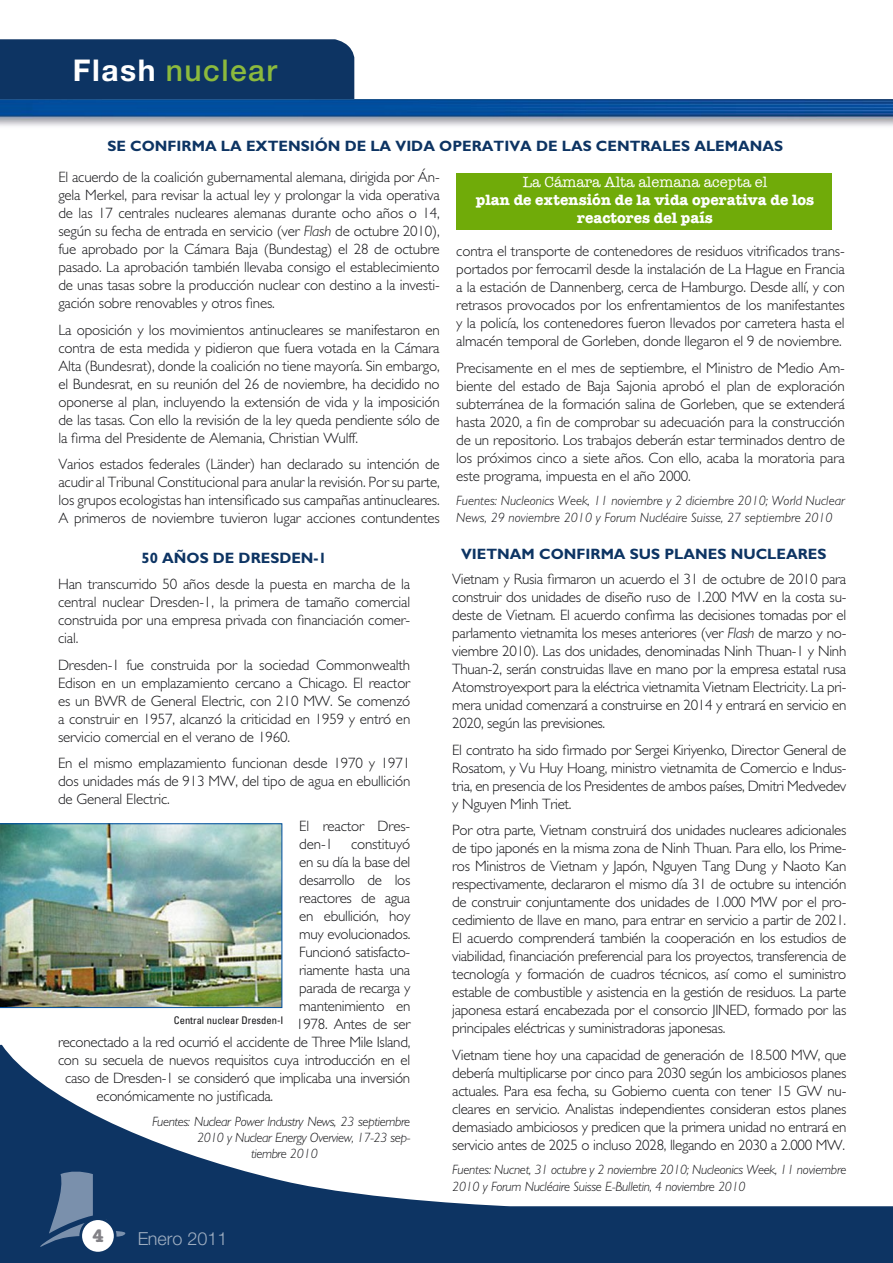
<style>
.page{position:relative;width:893px;height:1263px;background:#fff}
.page>*{position:absolute;margin:0;border:0;box-sizing:border-box;transform-origin:0 0}
.t1{font:500 30px "Helvetica Neue";letter-spacing:.05em;color:#8cba3d}
.t2{font:300 18px "Helvetica Neue";color:#fff}
.t3{font:700 18px "American Typewriter";color:#828186}
.t4{font:300 15px/18px "Gill Sans";letter-spacing:-.02em;color:#131316;text-align:justify}
.t5{font:700 15px "Gill Sans";color:#0d3463}
.t6{font:700 15px/18px "American Typewriter";color:#fff;text-align:center}
.t7{font:15px "American Typewriter";color:#fff}
.t8{font:italic 300 13.5px/16.2px "Gill Sans";letter-spacing:-.02em;color:#131316}
.t9{font:italic 300 13.5px/16.2px "Gill Sans";color:#131316}
.t10{font:condensed 10.5px "Univers";color:#131316}
.s1{font-weight:700;color:#fff}
.s2{font-style:italic}
</style>
<div class="page">
<div style="left:0;top:39px;width:354px;height:60px;background:#0d3463"></div>
<svg style="left:0;top:1045px;width:893px;height:218px"></svg>
<img style="left:0;top:99px;width:893px;height:27px">
<svg style="left:40px;top:1171px;width:85px;height:76px"></svg>
<div style="left:81px;top:1219px;width:34px;height:34px;background:#fff;border-radius:50%"></div>
<div style="left:79px;top:1217px;width:38px;height:37px;border:3px solid #0d3463;border-radius:50%"></div>
<div style="left:457px;top:173px;width:375px;height:56px;background:#70ab09"></div>
<img style="left:0;top:823px;width:282px;height:185px">
<h1 class="t1" style="left:73px;top:53px;width:206px"><span class="s1">Flash</span> nuclear</h1>
<p class="t5" style="left:107px;top:137px;width:677px">SE CONFIRMA LA EXTENSIÓN DE LA VIDA OPERATIVA DE LAS CENTRALES ALEMANAS</p>
<p class="t4" style="left:58px;top:168px;width:383px">El acuerdo de la coalición gubernamental alemana, dirigida por Án&shy;gela Merkel, para revisar la actual ley y prolongar la vida operativa de las 17 centrales nucleares alemanas durante ocho años o 14, según su fecha de entrada en servicio (ver <span class="s2">Flash</span> de octubre 2010), fue aprobado por la Cámara Baja (Bundestag) el 28 de octubre pasado. La aprobación también llevaba consigo el establecimiento de unas tasas sobre la producción nuclear con destino a la investi&shy;gación sobre renovables y otros fines.</p>
<p class="t4" style="left:58px;top:321px;width:383px">La oposición y los movimientos antinucleares se manifestaron en contra de esta medida y pidieron que fuera votada en la Cámara Alta (Bundesrat), donde la coalición no tiene mayoría. Sin embargo, el Bundesrat, en su reunión del 26 de noviembre, ha decidido no oponerse al plan, incluyendo la extensión de vida y la imposición de las tasas. Con ello la revisión de la ley queda pendiente sólo de la firma del Presidente de Alemania, Christian Wulff.</p>
<p class="t4" style="left:58px;top:455px;width:383px">Varios estados federales (Länder) han declarado su intención de acudir al Tribunal Constitucional para anular la revisión. Por su parte, los grupos ecologistas han intensificado sus campañas antinucleares.<br>A primeros de noviembre tuvieron lugar acciones contundentes</p>
<p class="t7" style="left:523px;top:174px;width:246px">La Cámara Alta alemana acepta el</p>
<p class="t6" style="left:476px;top:191px;width:340px">plan de extensión de la vida operativa de los reactores del país</p>
<p class="t4" style="left:456px;top:242px;width:390px">contra el transporte de contenedores de residuos vitrificados trans&shy;portados por ferrocarril desde la instalación de La Hague en Francia a la estación de Dannenberg, cerca de Hamburgo. Desde allí, y con retrasos provocados por los enfrentamientos de los manifestantes y la policía, los contenedores fueron llevados por carretera hasta el almacén temporal de Gorleben, donde llegaron el 9 de noviembre.</p>
<p class="t4" style="left:456px;top:359px;width:390px">Precisamente en el mes de septiembre, el Ministro de Medio Am&shy;biente del estado de Baja Sajonia aprobó el plan de exploración subterránea de la formación salina de Gorleben, que se extenderá hasta 2020, a fin de comprobar su adecuación para la construcción de un repositorio. Los trabajos deberán estar terminados dentro de los próximos cinco a siete años. Con ello, acaba la moratoria para este programa, impuesta en el año 2000.</p>
<p class="t9" style="left:456px;top:493px;width:390px">Fuentes: Nucleonics Week, 11 noviembre y 2 diciembre 2010; World Nuclear<br>News, 29 noviembre 2010 y Forum Nucléaire Suisse, 27 septiembre 2010</p>
<p class="t5" style="left:141px;top:549px;width:187px">50 AÑOS DE DRESDEN-1</p>
<p class="t4" style="left:58px;top:575px;width:354px">Han transcurrido 50 años desde la puesta en marcha de la central nuclear Dresden-1, la primera de tamaño comercial construida por una empresa privada con financiación comer&shy;cial.</p>
<p class="t4" style="left:58px;top:656px;width:354px">Dresden-1 fue construida por la sociedad Commonwealth Edison en un emplazamiento cercano a Chicago. El reactor es un BWR de General Electric, con 210 MW. Se comenzó a construir en 1957, alcanzó la criticidad en 1959 y entró en servicio comercial en el verano de 1960.</p>
<p class="t4" style="left:58px;top:754px;width:354px">En el mismo emplazamiento funcionan desde 1970 y 1971 dos unidades más de 913 MW, del tipo de agua en ebullición de General Electric.</p>
<p class="t4" style="left:299px;top:817px;width:113px">El reactor Dres-</p>
<p class="t4" style="left:299px;top:835px;width:113px">den-1 constituyó</p>
<p class="t4" style="left:299px;top:853px;width:113px">en su día la base del</p>
<p class="t4" style="left:299px;top:871px;width:113px">desarrollo de los</p>
<p class="t4" style="left:299px;top:889px;width:113px">reactores de agua</p>
<p class="t4" style="left:299px;top:907px;width:113px">en ebullición, hoy</p>
<p class="t4" style="left:299px;top:925px;width:113px">muy evolucionados.</p>
<p class="t4" style="left:299px;top:943px;width:113px">Funcionó satisfacto-</p>
<p class="t4" style="left:299px;top:961px;width:113px">riamente hasta una</p>
<p class="t4" style="left:299px;top:979px;width:113px">parada de recarga y</p>
<p class="t4" style="left:299px;top:997px;width:113px">mantenimiento en</p>
<p class="t4" style="left:296px;top:1015px;width:116px">1978. Antes de ser</p>
<p class="t4" style="left:58px;top:1033px;width:354px">reconectado a la red ocurrió el accidente de Three Mile Island,</p>
<p class="t4" style="left:58px;top:1051px;width:354px">con su secuela de nuevos requisitos cuya introducción en el</p>
<p class="t4" style="left:65px;top:1069px;width:347px">caso de Dresden-1 se consideró que implicaba una inversión</p>
<p class="t4" style="left:97px;top:1087px;width:178px">económicamente no justificada.</p>
<p class="t8" style="left:152px;top:1113px;width:260px">Fuentes: Nuclear Power Industry News, 23 septiembre</p>
<p class="t8" style="left:197px;top:1129px;width:215px">2010 y Nuclear Energy Overview, 17-23 sep-</p>
<p class="t8" style="left:251px;top:1145px;width:68px">tiembre 2010</p>
<p class="t10" style="left:174px;top:1013px;width:111px">Central nuclear Dresden-I</p>
<p class="t3" style="left:92px;top:1225px;width:13px">4</p>
<p class="t2" style="left:137px;top:1228px;width:92px">Enero 2011</p>
<p class="t5" style="left:461px;top:545px;width:367px">VIETNAM CONFIRMA SUS PLANES NUCLEARES</p>
<p class="t4" style="left:452px;top:570px;width:396px">Vietnam y Rusia firmaron un acuerdo el 31 de octubre de 2010 para construir dos unidades de diseño ruso de 1.200 MW en la costa su&shy;deste de Vietnam. El acuerdo confirma las decisiones tomadas por el parlamento vietnamita los meses anteriores (ver <span class="s2">Flash</span> de marzo y no&shy;viembre 2010). Las dos unidades, denominadas Ninh Thuan-1 y Ninh Thuan-2, serán construidas llave en mano por la empresa estatal rusa Atomstroyexport para la eléctrica vietnamita Vietnam Electricity. La pri&shy;mera unidad comenzará a construirse en 2014 y entrará en servicio en 2020, según las previsiones.</p>
<p class="t4" style="left:452px;top:741px;width:396px">El contrato ha sido firmado por Sergei Kiriyenko, Director General de Rosatom, y Vu Huy Hoang, ministro vietnamita de Comercio e Indus&shy;tria, en presencia de los Presidentes de ambos países, Dmitri Medvedev y Nguyen Minh Triet.</p>
<p class="t4" style="left:452px;top:821px;width:396px">Por otra parte, Vietnam construirá dos unidades nucleares adicionales de tipo japonés en la misma zona de Ninh Thuan. Para ello, los Prime&shy;ros Ministros de Vietnam y Japón, Nguyen Tang Dung y Naoto Kan respectivamente, declararon el mismo día 31 de octubre su intención de construir conjuntamente dos unidades de 1.000 MW por el pro&shy;cedimiento de llave en mano, para entrar en servicio a partir de 2021.<br>El acuerdo comprenderá también la cooperación en los estudios de viabilidad, financiación preferencial para los proyectos, transferencia de tecnología y formación de cuadros técnicos, así como el suministro estable de combustible y asistencia en la gestión de residuos. La parte japonesa estará encabezada por el consorcio JINED, formado por las principales eléctricas y suministradoras japonesas.</p>
<p class="t4" style="left:452px;top:1046px;width:396px">Vietnam tiene hoy una capacidad de generación de 18.500 MW, que debería multiplicarse por cinco para 2030 según los ambiciosos planes actuales. Para esa fecha, su Gobierno cuenta con tener 15 GW nu&shy;cleares en servicio. Analistas independientes consideran estos planes demasiado ambiciosos y predicen que la primera unidad no entrará en servicio antes de 2025 o incluso 2028, llegando en 2030 a 2.000 MW.</p>
<p class="t8" style="left:452px;top:1162px;width:396px">Fuentes: Nucnet, 31 octubre y 2 noviembre 2010; Nucleonics Week, 11 noviembre<br>2010 y Forum Nucléaire Suisse E-Bulletin, 4 noviembre 2010</p>
</div>
